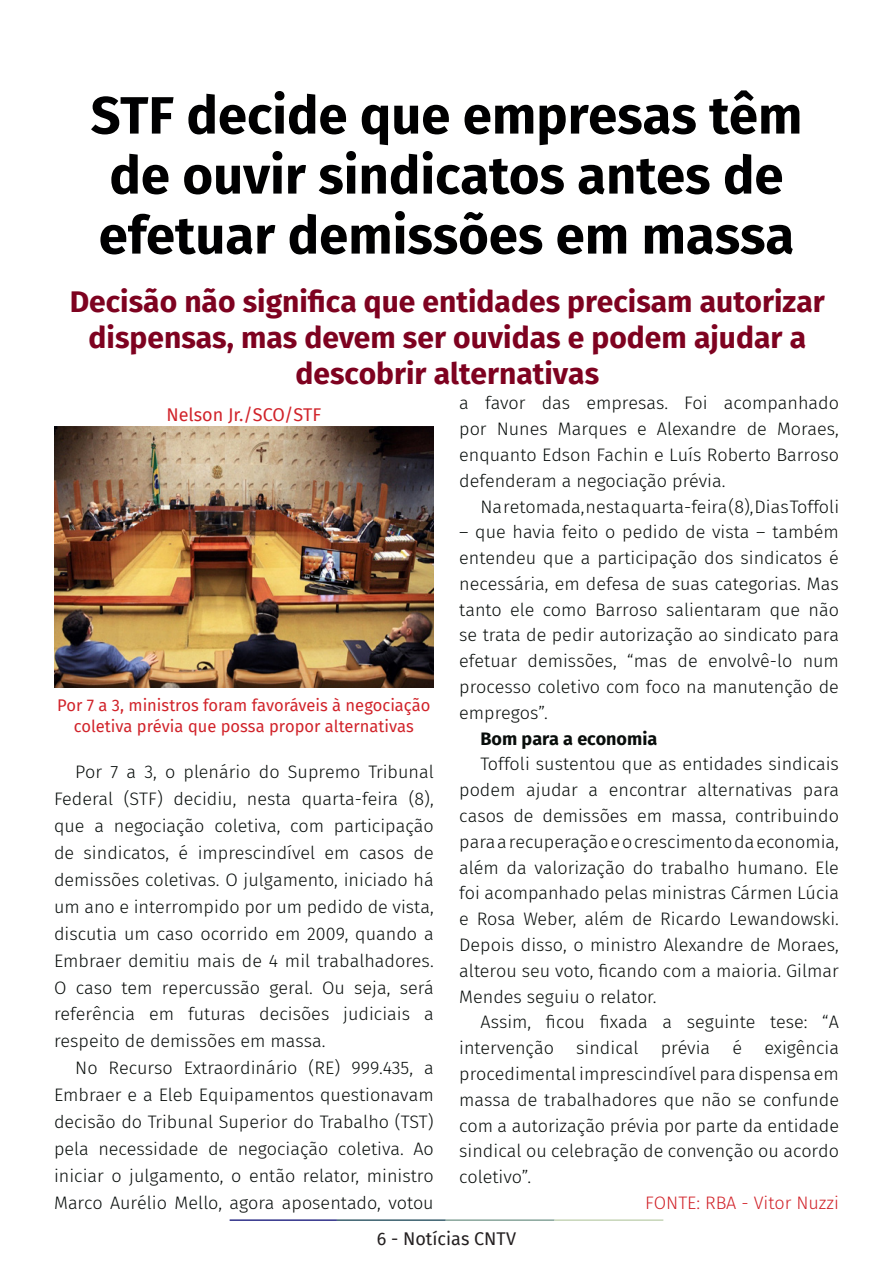
<style>
.page{position:relative;width:893px;height:1263px;background:#fff}
.page>*{position:absolute;margin:0;border:0;box-sizing:border-box;transform-origin:0 0}
.t1{font:700 52.5px/60px "Fira Sans";color:#000001}
.t2{font:700 30px/36px "Fira Sans";color:#7e0220;text-align:center}
.t3{font:300 18px/25.8px "Fira Sans";color:#080d0b;text-align:justify}
.t4{font:300 18px "Fira Sans";color:#d1232a}
.t5{font:18px "Fira Sans";color:#d1232a}
.t6{font:700 18px "Fira Sans";color:#080d0b}
.t7{font:18px "Fira Sans";color:#231f20}
.t8{font:16.5px/21px "Fira Sans";color:#d1232a;text-align:center}
</style>
<div class="page">
<hr style="left:230px;top:1219px;width:107px;height:2px;background:#2f3088">
<hr style="left:337px;top:1219px;width:109px;height:2px;background:#3a5f6d">
<hr style="left:446px;top:1219px;width:109px;height:2px;background:#87a59a">
<hr style="left:555px;top:1219px;width:108px;height:2px;background:#c6d5b7">
<img style="left:55px;top:426px;width:379px;height:261px">
<p class="t1" style="left:91px;top:82px;width:713px">STF decide que empresas têm de ouvir sindicatos antes de efetuar demissões em massa</p>
<p class="t2" style="left:70px;top:282px;width:757px">Decisão não significa que entidades precisam autorizar dispensas, mas devem ser ouvidas e podem ajudar a descobrir alternativas</p>
<p class="t5" style="left:166px;top:401px;width:156px">Nelson Jr./SCO/STF</p>
<p class="t8" style="left:57px;top:694px;width:375px">Por 7 a 3, ministros foram favoráveis à negociação coletiva prévia que possa propor alternativas</p>
<p class="t3" style="left:54px;top:758px;width:381px;line-height:27px;text-indent:21px">Por 7 a 3, o plenário do Supremo Tribunal Federal (STF) decidiu, nesta quarta-feira (8), que a negociação coletiva, com participação de sindicatos, é imprescindível em casos de demissões coletivas. O julgamento, iniciado há um ano e interrompido por um pedido de vista, discutia um caso ocorrido em 2009, quando a Embraer demitiu mais de 4 mil trabalhadores.<br>O caso tem repercussão geral. Ou seja, será referência em futuras decisões judiciais a respeito de demissões em massa.</p>
<p class="t3" style="left:54px;top:1054px;width:381px;line-height:27px;text-indent:21px">No Recurso Extraordinário (RE) 999.435, a Embraer e a Eleb Equipamentos questionavam decisão do Tribunal Superior do Trabalho (TST) pela necessidade de negociação coletiva. Ao iniciar o julgamento, o então relator, ministro Marco Aurélio Mello, agora aposentado, votou</p>
<p class="t3" style="left:459px;top:390px;width:381px">a favor das empresas. Foi acompanhado por Nunes Marques e Alexandre de Moraes, enquanto Edson Fachin e Luís Roberto Barroso defenderam a negociação prévia.</p>
<p class="t3" style="left:480px;top:493px;width:360px">Na retomada, nesta quarta-feira (8), Dias Toffoli</p>
<p class="t3" style="left:459px;top:519px;width:381px">– que havia feito o pedido de vista – também entendeu que a participação dos sindicatos é necessária, em defesa de suas categorias. Mas tanto ele como Barroso salientaram que não se trata de pedir autorização ao sindicato para efetuar demissões, “mas de envolvê-lo num processo coletivo com foco na manutenção de empregos”.</p>
<p class="t6" style="left:480px;top:723px;width:178px">Bom para a economia</p>
<p class="t3" style="left:459px;top:751px;width:381px;text-indent:21px">Toffoli sustentou que as entidades sindicais podem ajudar a encontrar alternativas para casos de demissões em massa, contribuindo para a recuperação e o crescimento da economia, além da valorização do trabalho humano. Ele foi acompanhado pelas ministras Cármen Lúcia e Rosa Weber, além de Ricardo Lewandowski.<br>Depois disso, o ministro Alexandre de Moraes, alterou seu voto, ficando com a maioria. Gilmar Mendes seguiu o relator.</p>
<p class="t3" style="left:459px;top:1009px;width:381px;text-indent:21px">Assim, ficou fixada a seguinte tese: “A intervenção sindical prévia é exigência procedimental imprescindível para dispensa em massa de trabalhadores que não se confunde com a autorização prévia por parte da entidade sindical ou celebração de convenção ou acordo coletivo”.</p>
<p class="t4" style="left:645px;top:1190px;width:195px">FONTE: RBA - Vitor Nuzzi</p>
<p class="t7" style="left:377px;top:1225px;width:141px">6 - Notícias CNTV</p>
</div>
